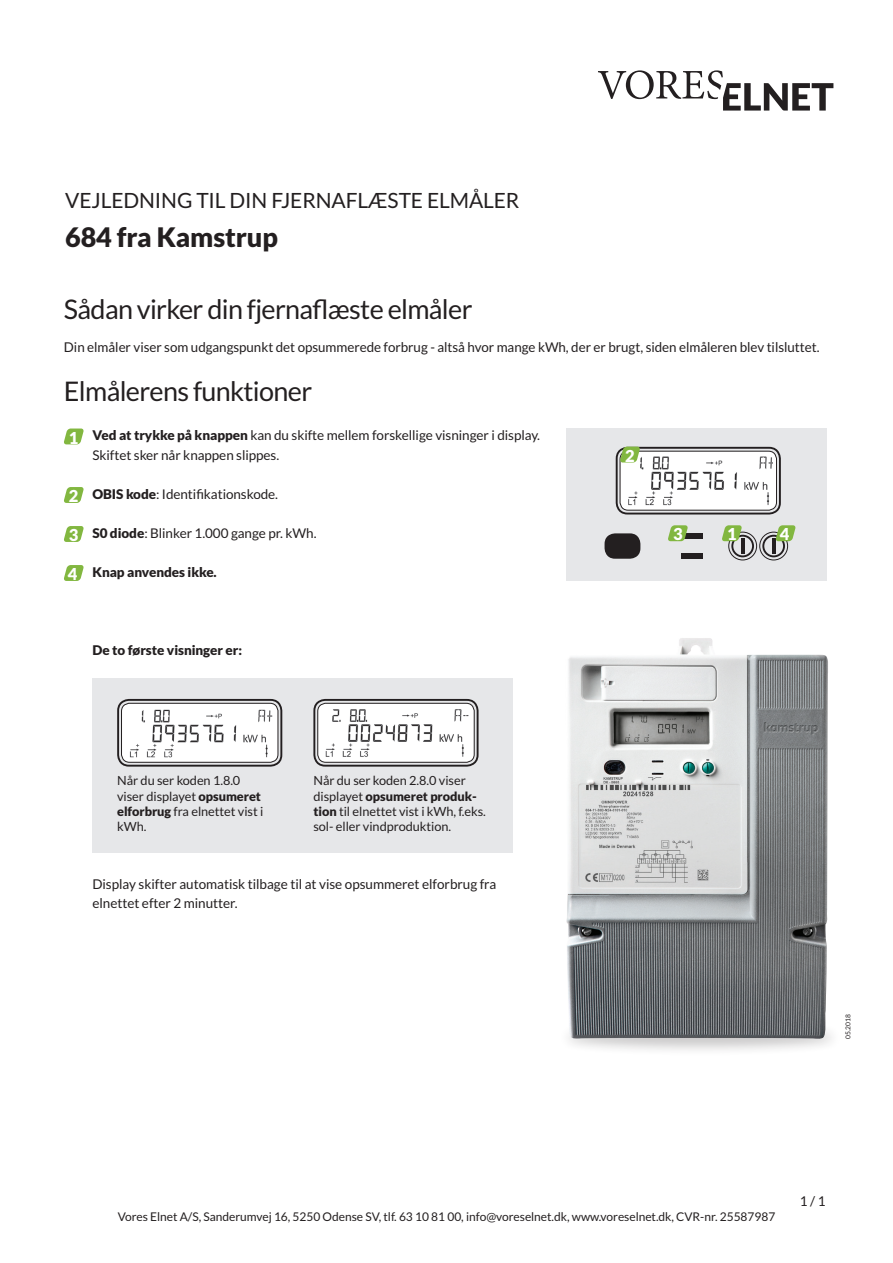
<style>
.page{position:relative;width:893px;height:1263px;background:#fff}
.page>*{position:absolute;margin:0;border:0;box-sizing:border-box;transform-origin:0 0}
.t1{font:27px "Lato";letter-spacing:-.025em;color:#231f20}
.t2{font:900 27px "Lato";letter-spacing:-.005em;color:#231f20}
.t3{font:21px "Lato";letter-spacing:-.005em;color:#231f20}
.t4{font:900 16.5px "Lato";color:#fff}
.t5{font:13.5px/19.5px "Lato";letter-spacing:-.005em;color:#231f20}
.t6{font:13.35px/19.5px "Lato";letter-spacing:-.005em;color:#231f20}
.t7{font:900 13.35px "Lato";letter-spacing:-.005em;color:#231f20}
.t8{font:12.6px/15.3px "Lato";letter-spacing:-.005em;color:#231f20}
.t9{font:12px "Lato";letter-spacing:-.005em;color:#231f20}
.t10{font:6.75px "Lato";letter-spacing:-.005em;color:#231f20}
.s1{font-weight:900;font-size:16.5px;color:#fff}
.s2{font-weight:900}
.s3{font-size:16.5px;color:#fff}
</style>
<div class="page">
<div style="left:558px;top:1019px;width:285px;height:38px;background:#231f20;opacity:.25"></div>
<svg style="left:64px;top:428px;width:20px;height:16px"></svg>
<svg style="left:64px;top:487px;width:20px;height:16px"></svg>
<svg style="left:64px;top:526px;width:20px;height:16px"></svg>
<svg style="left:64px;top:565px;width:20px;height:16px"></svg>
<img style="left:565px;top:638px;width:263px;height:401px">
<div style="left:566px;top:428px;width:260px;height:153px;background:#e6e7e9"></div>
<div style="left:616px;top:447px;width:165px;height:67px;border:2px solid #231f20;border-radius:11px"></div>
<div style="left:605px;top:533px;width:35px;height:26px;background:#231f20;border-radius:10px"></div>
<svg style="left:681px;top:554px;width:22px;height:5px"></svg>
<div style="left:728px;top:532px;width:29px;height:28px;border:1px solid #231f20;border-radius:50%"></div>
<div style="left:759px;top:532px;width:29px;height:28px;border:1px solid #231f20;border-radius:50%"></div>
<div style="left:731px;top:535px;width:23px;height:22px;border:2px solid #231f20;border-radius:50%"></div>
<div style="left:762px;top:535px;width:23px;height:22px;border:2px solid #231f20;border-radius:50%"></div>
<div style="left:620px;top:451px;width:156px;height:59px;background:#fff;border-radius:8px"></div>
<div style="left:620px;top:451px;width:157px;height:60px;border:1px solid #231f20;border-radius:8px"></div>
<img style="left:626px;top:456px;width:146px;height:50px">
<svg style="left:620px;top:447px;width:20px;height:15px"></svg>
<svg style="left:668px;top:525px;width:35px;height:16px"></svg>
<svg style="left:722px;top:525px;width:22px;height:29px"></svg>
<svg style="left:772px;top:525px;width:24px;height:29px"></svg>
<div style="left:92px;top:678px;width:421px;height:175px;background:#e6e7e9"></div>
<div style="left:117px;top:699px;width:165px;height:68px;border:2px solid #231f20;border-radius:11px"></div>
<div style="left:122px;top:703px;width:156px;height:59px;background:#fff;border-radius:8px"></div>
<div style="left:121px;top:703px;width:157px;height:60px;border:1px solid #231f20;border-radius:8px"></div>
<img style="left:129px;top:709px;width:144px;height:49px">
<div style="left:313px;top:699px;width:166px;height:68px;border:2px solid #231f20;border-radius:11px"></div>
<div style="left:318px;top:703px;width:156px;height:59px;background:#fff;border-radius:8px"></div>
<div style="left:317px;top:703px;width:158px;height:60px;border:1px solid #231f20;border-radius:8px"></div>
<img style="left:325px;top:709px;width:144px;height:48px">
<svg style="left:598px;top:70px;width:235px;height:41px"></svg>
<h2 class="t3" style="left:65px;top:189px;width:456px">VEJLEDNING TIL DIN FJERNAFLÆSTE ELMÅLER</h2>
<h1 class="t2" style="left:65px;top:221px;width:214px">684 fra Kamstrup</h1>
<h1 class="t1" style="left:64px;top:295px;width:410px">Sådan virker din fjernaflæste elmåler</h1>
<p class="t5" style="left:64px;top:337px;width:757px">Din elmåler viser som udgangspunkt det opsummerede forbrug - altså hvor mange kWh, der er brugt, siden elmåleren blev tilsluttet.</p>
<h1 class="t1" style="left:64px;top:376px;width:250px">Elmålerens funktioner</h1>
<p class="t6" style="left:92px;top:425px;width:449px;text-indent:-24px"><span class="s1">1</span> <span class="s2">Ved at trykke på knappen</span> kan du skifte mellem forskellige visninger i display.<br>Skiftet sker når knappen slippes.</p>
<p class="t6" style="left:69px;top:484px;width:211px"><span class="s1">2</span> <span class="s2">OBIS kode</span>: Identifikationskode.</p>
<p class="t6" style="left:69px;top:523px;width:249px"><span class="s1">3</span> <span class="s2">S0 diode</span>: Blinker 1.000 gange pr. kWh.</p>
<p class="t7" style="left:68px;top:564px;width:150px"><span class="s3">4</span> Knap anvendes ikke.</p>
<p class="t4" style="left:625px;top:446px;width:11px">2</p>
<p class="t4" style="left:673px;top:525px;width:11px">3</p>
<p class="t4" style="left:727px;top:525px;width:11px">1</p>
<p class="t4" style="left:780px;top:525px;width:11px">4</p>
<p class="t7" style="left:92px;top:642px;width:151px">De to første visninger er:</p>
<p class="t8" style="left:117px;top:773px;width:148px">Når du ser koden 1.8.0 viser displayet <span class="s2">opsumeret elforbrug</span> fra elnettet vist i kWh.</p>
<p class="t8" style="left:313px;top:773px;width:174px">Når du ser koden 2.8.0 viser displayet <span class="s2">opsumeret produk&shy;tion</span> til elnettet vist i kWh, f.eks. sol- eller vindproduktion.</p>
<p class="t5" style="left:92px;top:874px;width:405px">Display skifter automatisk tilbage til at vise opsummeret elforbrug fra elnettet efter 2 minutter.</p>
<p class="t10" style="left:844px;top:1039px;width:26px;rotate:-90deg">05.2018</p>
<p class="t9" style="left:118px;top:1210px;width:659px">Vores Elnet A/S, Sanderumvej 16, 5250 Odense SV, tlf. 63 10 81 00, info@voreselnet.dk, www.voreselnet.dk, CVR-nr. 25587987</p>
<p class="t5" style="left:800px;top:1191px;width:27px">1 / 1</p>
</div>
